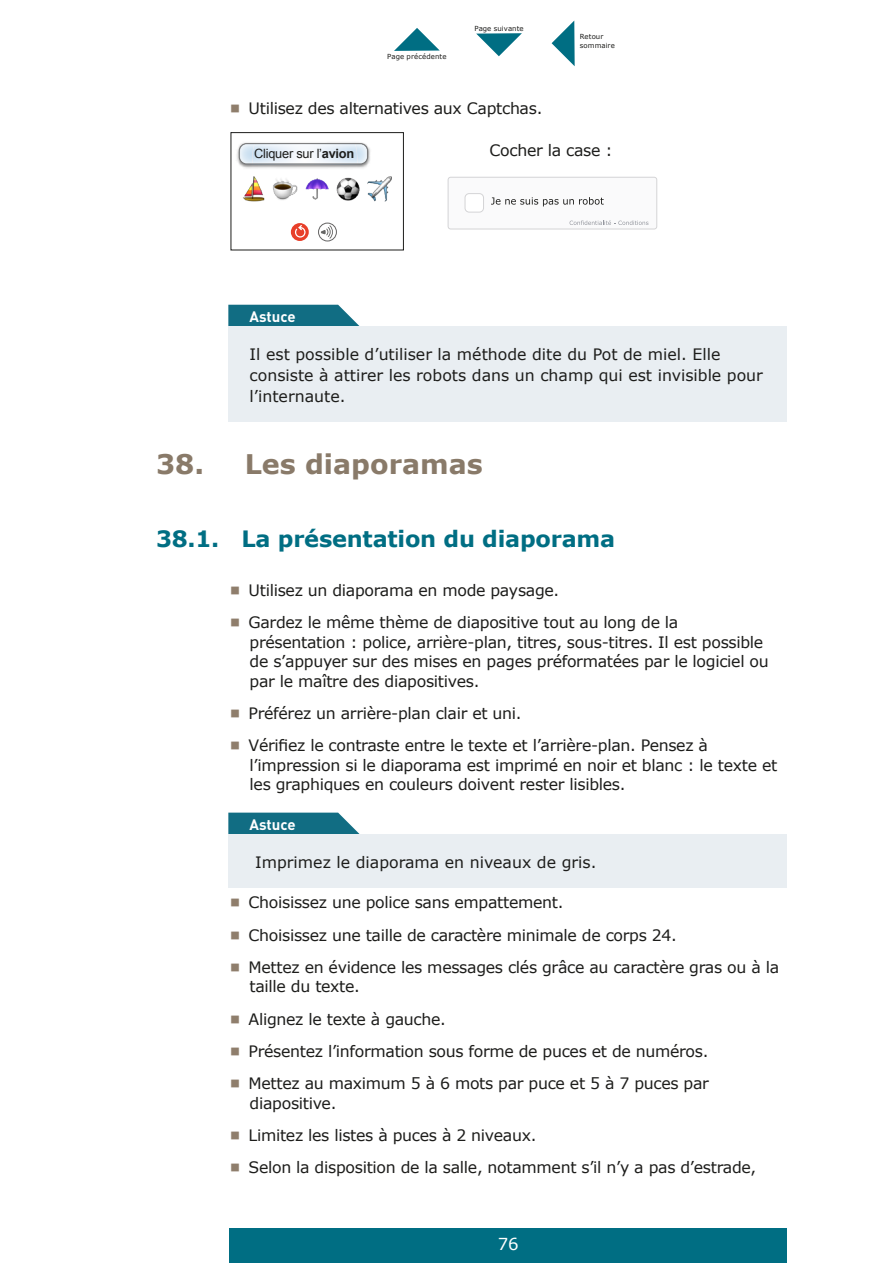
<style>
.page{position:relative;width:893px;height:1263px;background:#fff}
.page>*{position:absolute;margin:0;border:0;box-sizing:border-box;transform-origin:0 0}
._03-PART-Titre-Gris{font:700 27px "Verdana";color:#897a69}
.t1{font:700 22.5px "Verdana";letter-spacing:-.01em;color:#006e83}
.t2{font:16.5px "Verdana";color:#fff}
._07-PART-E-Astuce-Te{font:15.75px/19.5px "Verdana";letter-spacing:-.02em;color:#1d1d1b}
._07-PART-E-Astuce-Te-2{font:15.75px/21px "Verdana";color:#1d1d1b}
.texte_tableau_smiley{font:15.75px "Verdana";letter-spacing:-.02em;color:#1d1d1b}
._07-PART-E-Astuce-Ti{font:700 15px "DIN Pro";color:#fff}
.t3{font:12.75px "Arial";letter-spacing:-.02em;color:#1d1d1b}
.t4{font:6.9px/8.7px "Verdana";letter-spacing:.01em;color:#1d1d1b}
.s1{font-weight:700}
</style>
<div class="page">
<div style="left:230px;top:1229px;width:557px;height:34px;background:#006e83"></div>
<svg style="left:394px;top:28px;width:46px;height:23px"></svg>
<svg style="left:476px;top:33px;width:46px;height:23px"></svg>
<svg style="left:552px;top:21px;width:23px;height:45px"></svg>
<svg style="left:228px;top:305px;width:131px;height:21px;background:#24788c"></svg>
<div style="left:228px;top:326px;width:559px;height:96px;background:#e9eef2"></div>
<svg style="left:228px;top:813px;width:131px;height:21px;background:#23788c"></svg>
<div style="left:228px;top:834px;width:559px;height:54px;background:#e9eef2"></div>
<div style="left:291px;top:223px;width:18px;height:18px;background:#e83f29;border-radius:50%"></div>
<div style="left:318px;top:223px;width:19px;height:18px;border:1px solid #646363;border-radius:50%"></div>
<div style="left:231px;top:132px;width:173px;height:118px;border:1px solid #1d1d1b"></div>
<img style="left:243px;top:176px;width:22px;height:26px">
<img style="left:273px;top:179px;width:25px;height:21px">
<img style="left:305px;top:178px;width:24px;height:22px">
<img style="left:336px;top:177px;width:24px;height:24px">
<img style="left:367px;top:176px;width:25px;height:26px">
<img style="left:236px;top:142px;width:134px;height:27px">
<svg style="left:239px;top:144px;width:128px;height:20px"></svg>
<div style="left:239px;top:143px;width:129px;height:21px;border:1px solid #797979;border-radius:7px"></div>
<svg style="left:295px;top:225px;width:11px;height:13px"></svg>
<svg style="left:321px;top:225px;width:13px;height:14px"></svg>
<div style="left:446px;top:176px;width:212px;height:55px;background:#e8e8e9"></div>
<div style="left:448px;top:177px;width:209px;height:52px;background:#fafafb;border-radius:3px"></div>
<div style="left:448px;top:177px;width:209px;height:52px;border:1px solid #d4d4d6;border-radius:3px"></div>
<div style="left:465px;top:194px;width:18px;height:18px;background:#fff;border-radius:4px"></div>
<div style="left:465px;top:193px;width:19px;height:20px;border:1px solid #d4d4d6;border-radius:4px"></div>
<svg style="left:491px;top:197px;width:113px;height:9px"></svg>
<svg style="left:570px;top:220px;width:78px;height:5px"></svg>
<p class="t4" style="left:387px;top:52px;width:61px">Page précédente</p>
<p class="t4" style="left:474px;top:24px;width:51px">Page suivante</p>
<p class="t4" style="left:580px;top:33px;width:37px">Retour sommaire</p>
<p class="_07-PART-E-Astuce-Te" style="left:249px;top:99px;width:295px">Utilisez des alternatives aux Captchas.</p>
<p class="t3" style="left:254px;top:145px;width:101px">Cliquer sur l’<span class="s1">avion</span></p>
<p class="texte_tableau_smiley" style="left:490px;top:141px;width:125px">Cocher la case :</p>
<p class="_07-PART-E-Astuce-Ti" style="left:250px;top:306px;width:47px">Astuce</p>
<p class="_07-PART-E-Astuce-Te-2" style="left:250px;top:344px;width:515px">Il est possible d’utiliser la méthode dite du Pot de miel. Elle consiste à attirer les robots dans un champ qui est invisible pour l’internaute.</p>
<p class="_03-PART-Titre-Gris" style="left:156px;top:447px;width:50px">38.</p>
<p class="_03-PART-Titre-Gris" style="left:245px;top:447px;width:240px">Les diaporamas</p>
<p class="t1" style="left:156px;top:524px;width:461px">38.1. La présentation du diaporama</p>
<p class="_07-PART-E-Astuce-Te" style="left:249px;top:581px;width:312px">Utilisez un diaporama en mode paysage.</p>
<p class="_07-PART-E-Astuce-Te" style="left:249px;top:613px;width:522px">Gardez le même thème de diapositive tout au long de la présentation : police, arrière-plan, titres, sous-titres. Il est possible de s’appuyer sur des mises en pages préformatées par le logiciel ou par le maître des diapositives.</p>
<p class="_07-PART-E-Astuce-Te" style="left:249px;top:704px;width:274px">Préférez un arrière-plan clair et uni.</p>
<p class="_07-PART-E-Astuce-Te" style="left:249px;top:736px;width:530px">Vérifiez le contraste entre le texte et l’arrière-plan. Pensez à l’impression si le diaporama est imprimé en noir et blanc : le texte et les graphiques en couleurs doivent rester lisibles.</p>
<p class="_07-PART-E-Astuce-Ti" style="left:250px;top:814px;width:47px">Astuce</p>
<p class="_07-PART-E-Astuce-Te-2" style="left:255px;top:852px;width:343px">Imprimez le diaporama en niveaux de gris.</p>
<p class="_07-PART-E-Astuce-Te" style="left:249px;top:893px;width:316px">Choisissez une police sans empattement.</p>
<p class="_07-PART-E-Astuce-Te" style="left:249px;top:925px;width:430px">Choisissez une taille de caractère minimale de corps 24.</p>
<p class="_07-PART-E-Astuce-Te" style="left:249px;top:958px;width:532px">Mettez en évidence les messages clés grâce au caractère gras ou à la taille du texte.</p>
<p class="_07-PART-E-Astuce-Te" style="left:249px;top:1009px;width:199px">Alignez le texte à gauche.</p>
<p class="_07-PART-E-Astuce-Te" style="left:249px;top:1042px;width:461px">Présentez l’information sous forme de puces et de numéros.</p>
<p class="_07-PART-E-Astuce-Te" style="left:249px;top:1074px;width:462px">Mettez au maximum 5 à 6 mots par puce et 5 à 7 puces par diapositive.</p>
<p class="_07-PART-E-Astuce-Te" style="left:249px;top:1126px;width:289px">Limitez les listes à puces à 2 niveaux.</p>
<p class="_07-PART-E-Astuce-Te" style="left:249px;top:1158px;width:509px">Selon la disposition de la salle, notamment s’il n’y a pas d’estrade,</p>
<p class="t2" style="left:498px;top:1233px;width:22px">76</p>
</div>
